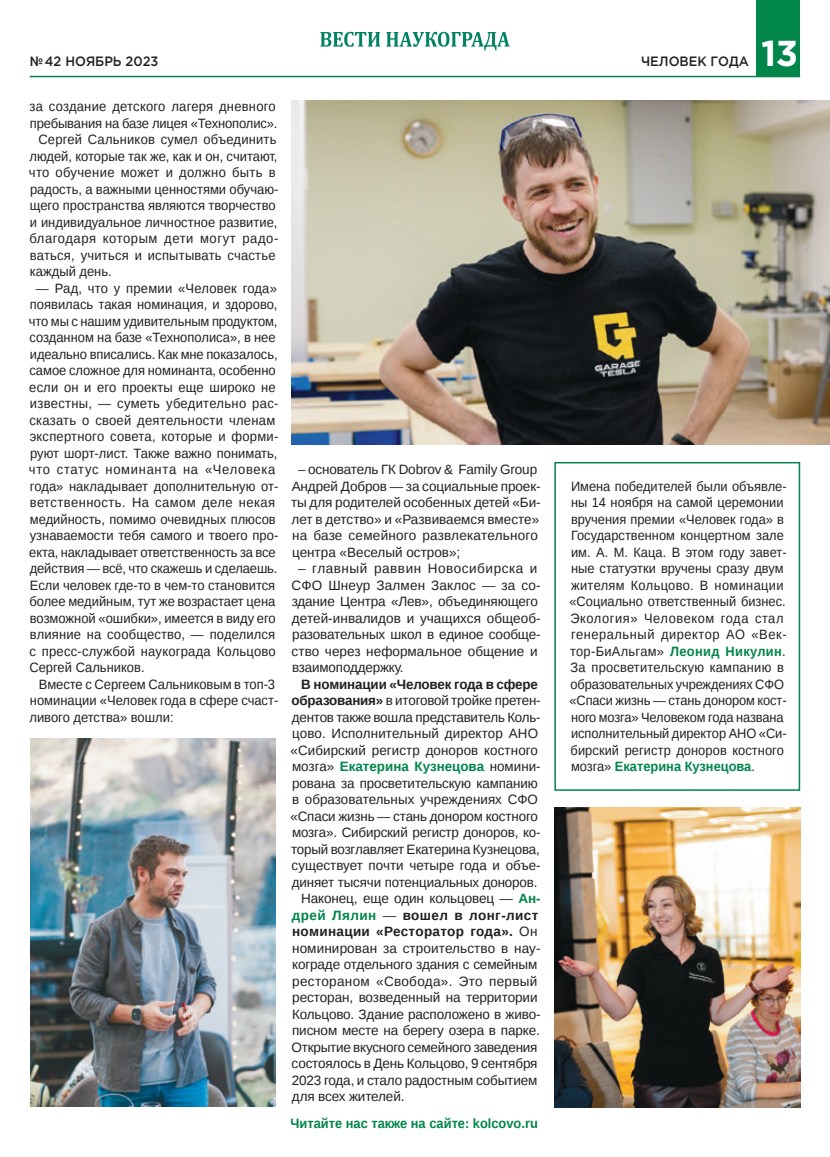
<style>
.page{position:relative;width:830px;height:1157px;background:#fff}
.page>*{position:absolute;margin:0;border:0;box-sizing:border-box;transform-origin:0 0}
.t1{font:700 36px "Gotham Pro";color:#fff}
._0_Body{font:13.5px/16.5px "Liberation Sans";color:#231f20;scale:.96 1}
._0_Body-2{font:13.5px/16.5px "Liberation Sans";color:#231f20}
._0_Lead{font:13.5px/16.5px "Liberation Sans";color:#231f20;scale:.95 1}
.t2{font:700 13.5px "Liberation Sans";color:#00854a;scale:.95 1}
._0_Lead-2{font:500 13.5px "Gotham Pro";color:#231f20;scale:.95 1}
.s1{font-weight:700}
.s2{font-weight:700;color:#00854a}
</style>
<div class="page">
<hr style="left:30px;top:76px;width:769px;height:1px;background:#00854a">
<svg style="left:320px;top:32px;width:189px;height:18px"></svg>
<div style="left:756px;top:0;width:43px;height:76px;background:#00854a"></div>
<img style="left:292px;top:100px;width:537px;height:344px">
<img style="left:554px;top:807px;width:245px;height:300px">
<img style="left:30px;top:738px;width:245px;height:368px">
<div style="left:554px;top:462px;width:245px;height:328px;border:2px solid #00854a"></div>
<p class="_0_Lead-2" style="left:30px;top:53px;width:137px">№ 42 НОЯБРЬ 2023</p>
<p class="_0_Body" style="left:30px;top:99px;width:260px">за создание детского лагеря дневного пребывания на базе лицея «Технополис».</p>
<p class="_0_Body" style="left:29px;top:132px;width:261px;text-indent:9px">Сергей Сальников сумел объединить людей, которые так же, как и он, считают, что обучение может и должно быть в радость, а важными ценностями обучаю&shy;щего пространства являются творчество и индивидуальное личностное развитие, благодаря которым дети могут радо&shy;ваться, учиться и испытывать счастье каждый день.</p>
<p class="_0_Body" style="left:29px;top:280px;width:261px;text-indent:7px">— Рад, что у премии «Человек года» появилась такая номинация, и здорово, что мы с нашим удивительным продуктом, созданном на базе «Технополиса», в нее идеально вписались. Как мне показалось, самое сложное для номинанта, особенно если он и его проекты еще широко не известны, — суметь убедительно рас&shy;сказать о своей деятельности членам экспертного совета, которые и форми&shy;руют шорт-лист. Также важно понимать, что статус номинанта на «Человека года» накладывает дополнительную от&shy;ветственность. На самом деле некая медийность, помимо очевидных плюсов узнаваемости тебя самого и твоего про&shy;екта, накладывает ответственность за все действия — всё, что скажешь и сделаешь.<br>Если человек где-то в чем-то становится более медийным, тут же возрастает цена возможной «ошибки», имеется в виду его влияние на сообщество, — поделился с пресс-службой наукограда Кольцово Сергей Сальников.</p>
<p class="_0_Body" style="left:29px;top:676px;width:261px;text-indent:9px">Вместе с Сергеем Сальниковым в топ-3 номинации «Человек года в сфере счаст&shy;ливого детства» вошли:</p>
<p class="_0_Body-2" style="left:291px;top:462px;width:251px;text-indent:7px">– основатель ГК Dobrov &amp; Family Group Андрей Добров — за социальные проек&shy;ты для родителей особенных детей «Би&shy;лет в детство» и «Развиваемся вместе» на базе семейного развлекательного центра «Веселый остров»;</p>
<p class="_0_Body-2" style="left:291px;top:561px;width:250px;text-indent:6px">– главный раввин Новосибирска и<br>СФО Шнеур Залмен Заклос — за со&shy;здание Центра «Лев», объединяющего детей-инвалидов и учащихся общеоб&shy;разовательных школ в единое сообще&shy;ство через неформальное общение и взаимоподдержку.</p>
<p class="_0_Body-2" style="left:290px;top:676px;width:251px;text-indent:11px"><span class="s1">В номинации «Человек года в сфере образования»</span> в итоговой тройке претен&shy;дентов также вошла представитель Коль&shy;цово. Исполнительный директор АНО «Сибирский регистр доноров костного мозга» <span class="s2">Екатерина Кузнецова</span> номини&shy;рована за просветительскую кампанию в образовательных учреждениях СФО «Спаси жизнь — стань донором костного мозга». Сибирский регистр доноров, ко&shy;торый возглавляет Екатерина Кузнецова, существует почти четыре года и объе&shy;диняет тысячи потенциальных доноров.</p>
<p class="_0_Body-2" style="left:291px;top:891px;width:250px;text-indent:9px">Наконец, еще один кольцовец — <span class="s2">Ан&shy;дрей Лялин</span> — <span class="s1">вошел в лонг-лист номинации «Ресторатор года».</span> Он номинирован за строительство в нау&shy;кограде отдельного здания с семейным рестораном «Свобода». Это первый ресторан, возведенный на территории Кольцово. Здание расположено в живо&shy;писном месте на берегу озера в парке.<br>Открытие вкусного семейного заведения состоялось в День Кольцово, 9 сентября 2023 года, и стало радостным событием для всех жителей.</p>
<p class="t2" style="left:290px;top:1113px;width:262px">Читайте нас также на сайте: kolcovo.ru</p>
<p class="_0_Lead-2" style="left:640px;top:54px;width:115px">ЧЕЛОВЕК ГОДА</p>
<h1 class="t1" style="left:760px;top:32px;width:39px">13</h1>
<p class="_0_Lead" style="left:569px;top:478px;width:230px">Имена победителей были объявле&shy;ны 14 ноября на самой церемонии вручения премии «Человек года» в<br>Государственном концертном зале им. А. М. Каца. В этом году завет&shy;ные статуэтки вручены сразу двум жителям Кольцово. В номинации «Социально ответственный бизнес.<br>Экология» Человеком года стал генеральный директор АО «Век&shy;тор-БиАльгам» <span class="s2">Леонид Никулин</span>.<br>За просветительскую кампанию в образовательных учреждениях СФО «Спаси жизнь — стань донором кост&shy;ного мозга» Человеком года названа исполнительный директор АНО «Си&shy;бирский регистр доноров костного мозга» <span class="s2">Екатерина Кузнецова</span>.</p>
</div>
